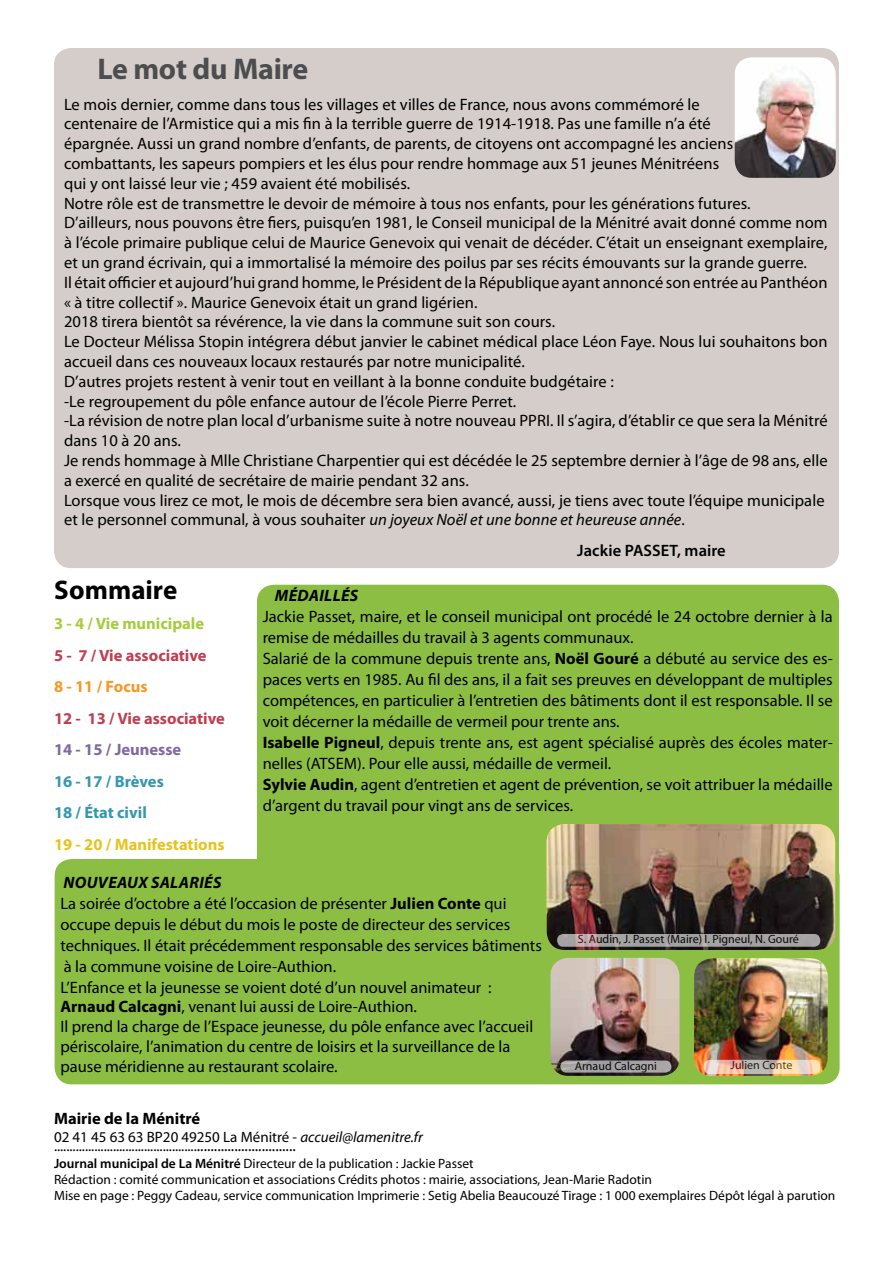
<style>
.page{position:relative;width:893px;height:1263px;background:#fff}
.page>*{position:absolute;margin:0;border:0;box-sizing:border-box;transform-origin:0 0}
.t1{font:700 30px "Myriad Pro";letter-spacing:-.01em;color:#4d4d4f}
.t2{font:700 27px "Myriad Pro";color:#000}
.t3{font:16.5px/19.8px "Myriad Pro";letter-spacing:.005em;color:#000}
.t4{font:700 16.5px "Myriad Pro";color:#c13d50}
.t5{font:700 16.5px/31.5px "Myriad Pro";color:#3497b0}
.t6{font:700 16.5px "Myriad Pro";color:#e7c31f}
.t7{font:600 16.5px "Myriad Pro";letter-spacing:.005em;color:#000}
.t8{font:700 16.5px "Myriad Pro";color:#000}
.t9{font:700 16.5px "Myriad Pro";color:#a6cc3c}
.t10{font:700 16.5px "Myriad Pro";color:#7e69a2}
.t11{font:700 16.5px "Myriad Pro";color:#f89723}
.t12{font:italic 700 16.5px "Myriad Pro";letter-spacing:.02em;color:#000}
.t13{font:15px "Myriad Pro";color:#000}
.t14{font:13.5px/16.2px "Myriad Pro";color:#000}
.t15{font:12px "Myriad Pro";color:#000}
.s1{font-style:italic}
.s2{font-weight:700}
.s3{font-weight:700;font-style:italic}
.s4{font-size:16.5px}
.s5{font-weight:600}
</style>
<div class="page">
<div style="left:257px;top:585px;width:582px;height:475px;background:#8cbe43;border-radius:17px"></div>
<div style="left:55px;top:859px;width:785px;height:225px;background:#8cbe43;border-radius:17px"></div>
<div style="left:54px;top:48px;width:785px;height:520px;background:#d4cdca;border-radius:17px"></div>
<img style="left:735px;top:57px;width:101px;height:121px">
<img style="left:547px;top:824px;width:288px;height:126px">
<svg style="left:557px;top:934px;width:263px;height:13px;background:#a4a0a0"></svg>
<img style="left:694px;top:958px;width:134px;height:118px">
<svg style="left:704px;top:1060px;width:116px;height:14px;background:#e4c9b6"></svg>
<img style="left:550px;top:958px;width:130px;height:118px">
<div style="left:560px;top:1060px;width:111px;height:12px;background:#a6a4a5;border-radius:6px"></div>
<h1 class="t1" style="left:97px;top:49px;width:212px">Le mot du Maire</h1>
<p class="t3" style="left:64px;top:94px;width:765px">Le mois dernier, comme dans tous les villages et villes de France, nous avons commémoré le<br>centenaire de l’Armistice qui a mis fin à la terrible guerre de 1914-1918. Pas une famille n’a été<br>épargnée. Aussi un grand nombre d’enfants, de parents, de citoyens ont accompagné les anciens combattants, les sapeurs pompiers et les élus pour rendre hommage aux 51 jeunes Ménitréens<br>qui y ont laissé leur vie ; 459 avaient été mobilisés.<br>Notre rôle est de transmettre le devoir de mémoire à tous nos enfants, pour les générations futures.<br>D’ailleurs, nous pouvons être fiers, puisqu’en 1981, le Conseil municipal de la Ménitré avait donné comme nom à l’école primaire publique celui de Maurice Genevoix qui venait de décéder. C’était un enseignant exemplaire, et un grand écrivain, qui a immortalisé la mémoire des poilus par ses récits émouvants sur la grande guerre.<br>Il était officier et aujourd’hui grand homme, le Président de la République ayant annoncé son entrée au Panthéon « à titre collectif ». Maurice Genevoix était un grand ligérien.<br>2018 tirera bientôt sa révérence, la vie dans la commune suit son cours.<br>Le Docteur Mélissa Stopin intégrera début janvier le cabinet médical place Léon Faye. Nous lui souhaitons bon accueil dans ces nouveaux locaux restaurés par notre municipalité.<br>D’autres projets restent à venir tout en veillant à la bonne conduite budgétaire :<br>-Le regroupement du pôle enfance autour de l’école Pierre Perret.<br>-La révision de notre plan local d’urbanisme suite à notre nouveau PPRI. Il s’agira, d’établir ce que sera la Ménitré dans 10 à 20 ans.<br>Je rends hommage à Mlle Christiane Charpentier qui est décédée le 25 septembre dernier à l’âge de 98 ans, elle a exercé en qualité de secrétaire de mairie pendant 32 ans.<br>Lorsque vous lirez ce mot, le mois de décembre sera bien avancé, aussi, je tiens avec toute l’équipe municipale et le personnel communal, à vous souhaiter <span class="s1">un joyeux Noël et une bonne et heureuse année</span>.</p>
<p class="t7" style="left:577px;top:540px;width:150px">Jackie PASSET, maire</p>
<h2 class="t2" style="left:54px;top:572px;width:125px">Sommaire</h2>
<p class="t9" style="left:54px;top:613px;width:152px">3 - 4 / Vie municipale</p>
<p class="t4" style="left:54px;top:644px;width:154px">5 - 7 / Vie associative</p>
<p class="t11" style="left:54px;top:676px;width:95px">8 - 11 / Focus</p>
<p class="t4" style="left:54px;top:707px;width:173px">12 - 13 / Vie associative</p>
<p class="t10" style="left:54px;top:739px;width:129px">14 - 15 / Jeunesse</p>
<p class="t5" style="left:54px;top:765px;width:111px">16 - 17 / Brèves<br>18 / État civil</p>
<p class="t6" style="left:54px;top:833px;width:172px">19 - 20 / Manifestations</p>
<p class="t12" style="left:275px;top:585px;width:85px">MÉDAILLÉS</p>
<p class="t3" style="left:263px;top:606px;width:572px;line-height:21px">Jackie Passet, maire, et le conseil municipal ont procédé le 24 octobre dernier à la remise de médailles du travail à 3 agents communaux.<br>Salarié de la commune depuis trente ans, <span class="s2">Noël Gouré</span> a débuté au service des es&shy;paces verts en 1985. Au fil des ans, il a fait ses preuves en développant de multiples compétences, en particulier à l’entretien des bâtiments dont il est responsable. Il se voit décerner la médaille de vermeil pour trente ans.<br><span class="s2">Isabelle Pigneul</span>, depuis trente ans, est agent spécialisé auprès des écoles mater&shy;nelles (ATSEM). Pour elle aussi, médaille de vermeil.<br><span class="s2">Sylvie Audin</span>, agent d’entretien et agent de prévention, se voit attribuer la médaille d’argent du travail pour vingt ans de services.</p>
<p class="t3" style="left:60px;top:872px;width:483px;line-height:20.4px"><span class="s3">NOUVEAUX SALARIÉS<br></span>La soirée d’octobre a été l’occasion de présenter <span class="s2">Julien Conte</span> qui occupe depuis le début du mois le poste de directeur des services techniques. Il était précédemment responsable des services bâtiments à la commune voisine de Loire-Authion.<br>L’Enfance et la jeunesse se voient doté d’un nouvel animateur :<br><span class="s2">Arnaud Calcagni</span>, venant lui aussi de Loire-Authion.<br>Il prend la charge de l’Espace jeunesse, du pôle enfance avec l’accueil périscolaire, l’animation du centre de loisirs et la surveillance de la pause méridienne au restaurant scolaire.</p>
<p class="t15" style="left:578px;top:931px;width:223px">S. Audin, J. Passet (Maire) I. Pigneul, N. Gouré</p>
<p class="t15" style="left:575px;top:1058px;width:84px">Arnaud Calcagni</p>
<p class="t15" style="left:731px;top:1057px;width:63px">Julien Conte</p>
<p class="t8" style="left:54px;top:1108px;width:148px">Mairie de la Ménitré</p>
<p class="t13" style="left:54px;top:1128px;width:370px">02 41 45 63 63 BP20 49250 La Ménitré - <span class="s1">accueil@lamenitre.fr</span></p>
<p class="t13" style="left:54px;top:1137px;width:243px">..............................................<span class="s4">.............................</span></p>
<p class="t14" style="left:54px;top:1155px;width:783px"><span class="s5">Journal municipal de La Ménitré</span> Directeur de la publication : Jackie Passet<br>Rédaction : comité communication et associations Crédits photos : mairie, associations, Jean-Marie Radotin<br>Mise en page : Peggy Cadeau, service communication Imprimerie : Setig Abelia Beaucouzé Tirage : 1 000 exemplaires Dépôt légal à parution</p>
</div>
